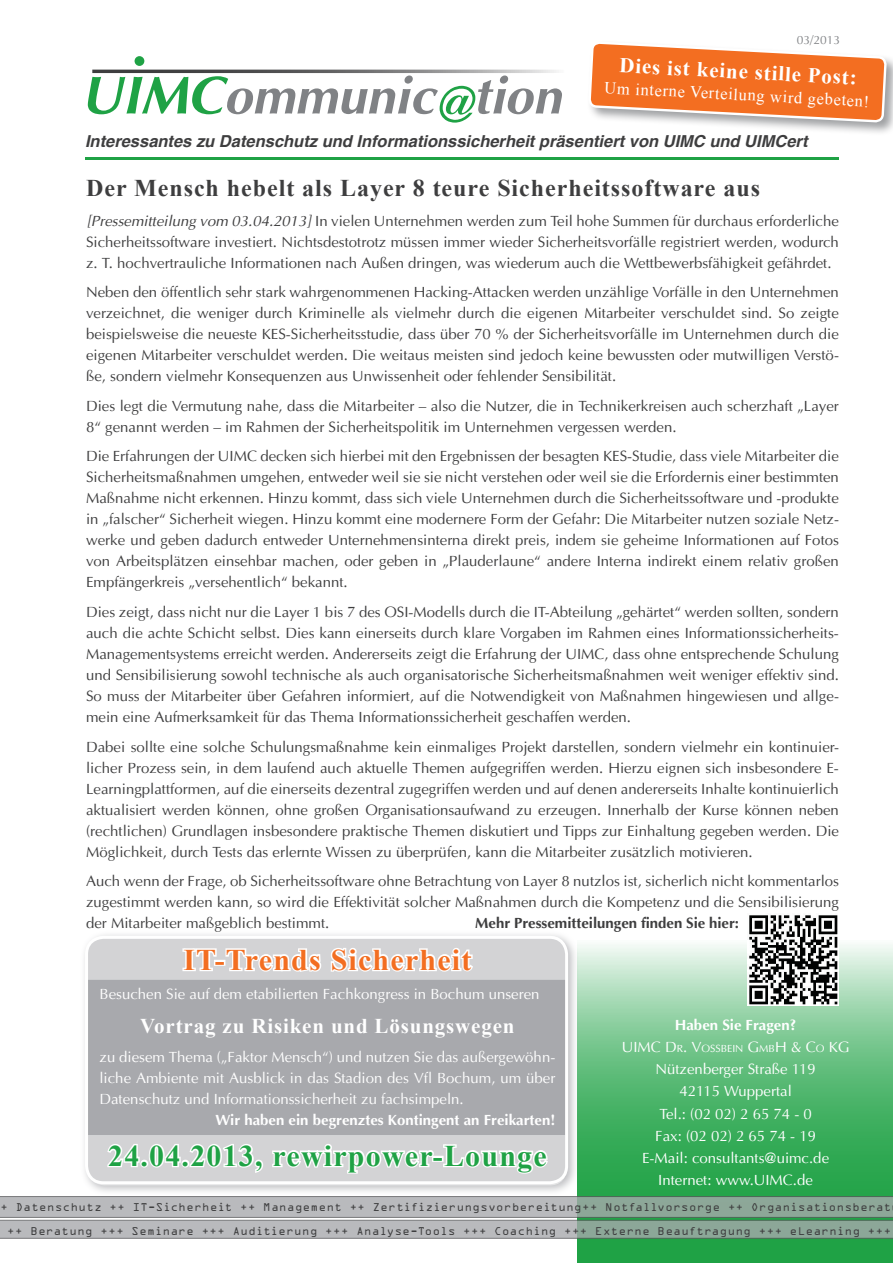
<style>
.page{position:relative;width:893px;height:1263px;background:#fff}
.page>*{position:absolute;margin:0;border:0;box-sizing:border-box;transform-origin:0 0}
.Logo{font:italic 700 51.3px "Ottawa";color:#808285}
.h1_Überschrift{font:700 30px "Times New Roman";letter-spacing:.04em;color:#1fa245}
.Kasten_weiß{font:700 30px "Times New Roman";letter-spacing:.04em;color:#f36e21}
.h1_Überschrift-2{font:700 24px "Times New Roman";letter-spacing:.04em;color:#3e3e3f}
.h4_Überschrift_Verla{font:700 21px "Times New Roman";letter-spacing:.04em;color:#fff}
.h1_Überschrift-3{font:700 21px "Times New Roman";color:#fff}
.t1{font:italic 700 16.5px "Switzerland";color:#3e3e3f}
.h1_Überschrift-4{font:16.5px "Times New Roman";color:#fff}
.p_Haupttext{font:15px/21px "Ottawa Plain";color:#3e3e3f;text-align:justify}
.Kasten_weiß-2{font:15px/22.2px "Ottawa Plain";color:#fff;text-align:center}
.Kasten_weiß-3{font:700 15px "Ottawa";color:#fff}
.p_Haupttext-2{font:700 15px "Ottawa";color:#3e3e3f}
.t2{font:12px/24.5px "OCRA Extended";letter-spacing:.05em;color:#3e3e3f;text-align:center}
.p_Haupttext-3{font:12px "Ottawa Plain";color:#808285}
.s1{font-size:53.55px;color:#1fa245}
.s2{color:#1fa245}
.s3{font-family:"Ottawa";font-style:italic}
.s4{font-style:inherit}
.s5{font-size:10.5px}
</style>
<div class="page">
<svg style="left:576px;top:944px;width:317px;height:319px;background:#61bd7c"></svg>
<svg style="left:0;top:1196px;width:893px;height:42px;background:#a4b0ab"></svg>
<hr style="left:85px;top:157px;width:754px;height:3px;background:#1fa245">
<hr style="left:92px;top:70px;width:472px;height:3px;background:#3e3e3f">
<div style="left:135px;top:56px;width:9px;height:10px;background:#1fa245;border-radius:50%"></div>
<img style="left:747px;top:915px;width:92px;height:90px">
<div style="left:586px;top:39px;width:307px;height:97px;background:#808285;opacity:.75"></div>
<svg style="left:587px;top:40px;width:301px;height:96px"></svg>
<div style="left:80px;top:930px;width:499px;height:265px;background:#a8a9ad;opacity:.75"></div>
<div style="left:87px;top:937px;width:480px;height:246px;background:#a8a9ad;border-radius:17px"></div>
<svg style="left:87px;top:930px;width:480px;height:50px;background:#e0e0e2"></svg>
<svg style="left:88px;top:1135px;width:479px;height:50px;background:#e0e0e1"></svg>
<p class="Logo" style="left:81px;top:64px;width:482px"><span class="s1">UIMC</span>ommunic<span class="s2">@</span>tion</p>
<p class="p_Haupttext-3" style="left:797px;top:33px;width:45px">03/2013</p>
<p class="h1_Überschrift-3" style="left:620px;top:51px;width:239px;rotate:3deg">Dies ist keine stille Post:</p>
<p class="h1_Überschrift-4" style="left:605px;top:76px;width:267px;rotate:3deg">Um interne Verteilung wird gebeten!</p>
<p class="t1" style="left:85px;top:131px;width:724px">Interessantes zu Datenschutz und Informationssicherheit präsentiert von UIMC und UIMCert</p>
<p class="h1_Überschrift-2" style="left:86px;top:172px;width:675px">Der Mensch hebelt als Layer 8 teure Sicherheitssoftware aus</p>
<p class="p_Haupttext" style="left:86px;top:210px;width:754px"><span class="s3">[Pressemitteilung vom 03.04.2013]</span> In vielen Unternehmen werden zum Teil hohe Summen für durchaus erforderliche Sicherheitssoftware investiert. Nichtsdestotrotz müssen immer wieder Sicherheitsvorfälle registriert werden, wodurch z. T. hochvertrauliche Informationen nach Außen dringen, was wiederum auch die Wettbewerbsfähigkeit gefährdet.</p>
<p class="p_Haupttext" style="left:86px;top:282px;width:754px">Neben den öffentlich sehr stark wahrgenommenen Hacking-Attacken werden unzählige Vorfälle in den Unternehmen verzeichnet, die weniger durch Kriminelle als vielmehr durch die eigenen Mitarbeiter verschuldet sind. So zeigte beispielsweise die neueste KES-Sicherheitsstudie, dass über 70 % der Sicherheitsvorfälle im Unternehmen durch die eigenen Mitarbeiter verschuldet werden. Die weitaus meisten sind jedoch keine bewussten oder mutwilligen Verstö&shy;ße, sondern vielmehr Konsequenzen aus Unwissenheit oder fehlender Sensibilität.</p>
<p class="p_Haupttext" style="left:86px;top:395px;width:754px">Dies legt die Vermutung nahe, dass die Mitarbeiter – also die Nutzer, die in Technikerkreisen auch scherzhaft „Layer<br>8“ genannt werden – im Rahmen der Sicherheitspolitik im Unternehmen vergessen werden.</p>
<p class="p_Haupttext" style="left:86px;top:446px;width:754px">Die Erfahrungen der UIMC decken sich hierbei mit den Ergebnissen der besagten KES-Studie, dass viele Mitarbeiter die Sicherheitsmaßnahmen umgehen, entweder weil sie sie nicht verstehen oder weil sie die Erfordernis einer bestimmten Maßnahme nicht erkennen. Hinzu kommt, dass sich viele Unternehmen durch die Sicherheitssoftware und -produkte in „falscher“ Sicherheit wiegen. Hinzu kommt eine modernere Form der Gefahr: Die Mitarbeiter nutzen soziale Netz&shy;werke und geben dadurch entweder Unternehmensinterna direkt preis, indem sie geheime Informationen auf Fotos von Arbeitsplätzen einsehbar machen, oder geben in „Plauderlaune“ andere Interna indirekt einem relativ großen Empfängerkreis „versehentlich“ bekannt.</p>
<p class="p_Haupttext" style="left:86px;top:601px;width:754px">Dies zeigt, dass nicht nur die Layer 1 bis 7 des OSI-Modells durch die IT-Abteilung „gehärtet“ werden sollten, sondern auch die achte Schicht selbst. Dies kann einerseits durch klare Vorgaben im Rahmen eines Informationssicherheits-Managementsystems erreicht werden. Andererseits zeigt die Erfahrung der UIMC, dass ohne entsprechende Schulung und Sensibilisierung sowohl technische als auch organisatorische Sicherheitsmaßnahmen weit weniger effektiv sind.<br>So muss der Mitarbeiter über Gefahren informiert, auf die Notwendigkeit von Maßnahmen hingewiesen und allge&shy;mein eine Aufmerksamkeit für das Thema Informationssicherheit geschaffen werden.</p>
<p class="p_Haupttext" style="left:86px;top:736px;width:754px">Dabei sollte eine solche Schulungsmaßnahme kein einmaliges Projekt darstellen, sondern vielmehr ein kontinuier&shy;licher Prozess sein, in dem laufend auch aktuelle Themen aufgegriffen werden. Hierzu eignen sich insbesondere E-Learningplattformen, auf die einerseits dezentral zugegriffen werden und auf denen andererseits Inhalte kontinuierlich aktualisiert werden können, ohne großen Organisationsaufwand zu erzeugen. Innerhalb der Kurse können neben (rechtlichen) Grundlagen insbesondere praktische Themen diskutiert und Tipps zur Einhaltung gegeben werden. Die Möglichkeit, durch Tests das erlernte Wissen zu überprüfen, kann die Mitarbeiter zusätzlich motivieren.</p>
<p class="p_Haupttext" style="left:86px;top:870px;width:754px">Auch wenn der Frage, ob Sicherheitssoftware ohne Betrachtung von Layer 8 nutzlos ist, sicherlich nicht kommentarlos zugestimmt werden kann, so wird die Effektivität solcher Maßnahmen durch die Kompetenz und die Sensibilisierung der Mitarbeiter maßgeblich bestimmt.</p>
<p class="p_Haupttext-2" style="left:475px;top:914px;width:265px">Mehr Pressemitteilungen finden Sie hier:</p>
<p class="Kasten_weiß" style="left:183px;top:939px;width:290px">IT-Trends Sicherheit</p>
<p class="Kasten_weiß-2" style="left:99px;top:983px;width:442px">Besuchen Sie auf dem etabilierten Fachkongress in Bochum unseren</p>
<p class="h4_Überschrift_Verla" style="left:140px;top:1011px;width:376px">Vortrag zu Risiken und Lösungswegen</p>
<p class="Kasten_weiß-2" style="left:99px;top:1047px;width:457px;line-height:21px;text-align:justify">zu diesem Thema („Faktor Mensch“) und nutzen Sie das außergewöhn&shy;liche Ambiente mit Ausblick in das Stadion des Vfl Bochum, um über Datenschutz und Informationssicherheit zu fachsimpeln.</p>
<p class="Kasten_weiß-3" style="left:216px;top:1111px;width:341px">Wir haben ein begrenztes Kontingent an Freikarten!</p>
<p class="h1_Überschrift" style="left:108px;top:1135px;width:440px">24.04.2013, rewirpower-Lounge</p>
<p class="Kasten_weiß-3" style="left:675px;top:1015px;width:123px">Haben Sie Fragen?</p>
<p class="Kasten_weiß-2" style="left:622px;top:1036px;width:229px"><span class="s4">UIMC D</span><span class="s5">R</span><span class="s4">. V</span><span class="s5">OSSBEI N</span> <span class="s4">G</span><span class="s5">MB</span><span class="s4">H &amp; C</span><span class="s5">O</span> <span class="s4">KG<br></span>Nützenberger Straße 119<br>42115 Wuppertal<br>Tel.: (02 02) 2 65 74 - 0<br>Fax: (02 02) 2 65 74 - 19<br>E-Mail: consultants@uimc.de<br>Internet: www.UIMC.de</p>
<p class="t2" style="left:1px;top:1194px;width:892px">+ Datenschutz ++ IT-Sicherheit ++ Management ++ Zertifizierungsvorbereitung++ Notfallvorsorge ++ Organisationsberat ++ Beratung +++ Seminare +++ Auditierung +++ Analyse-Tools +++ Coaching +++ Externe Beauftragung +++ eLearning +++</p>
</div>
